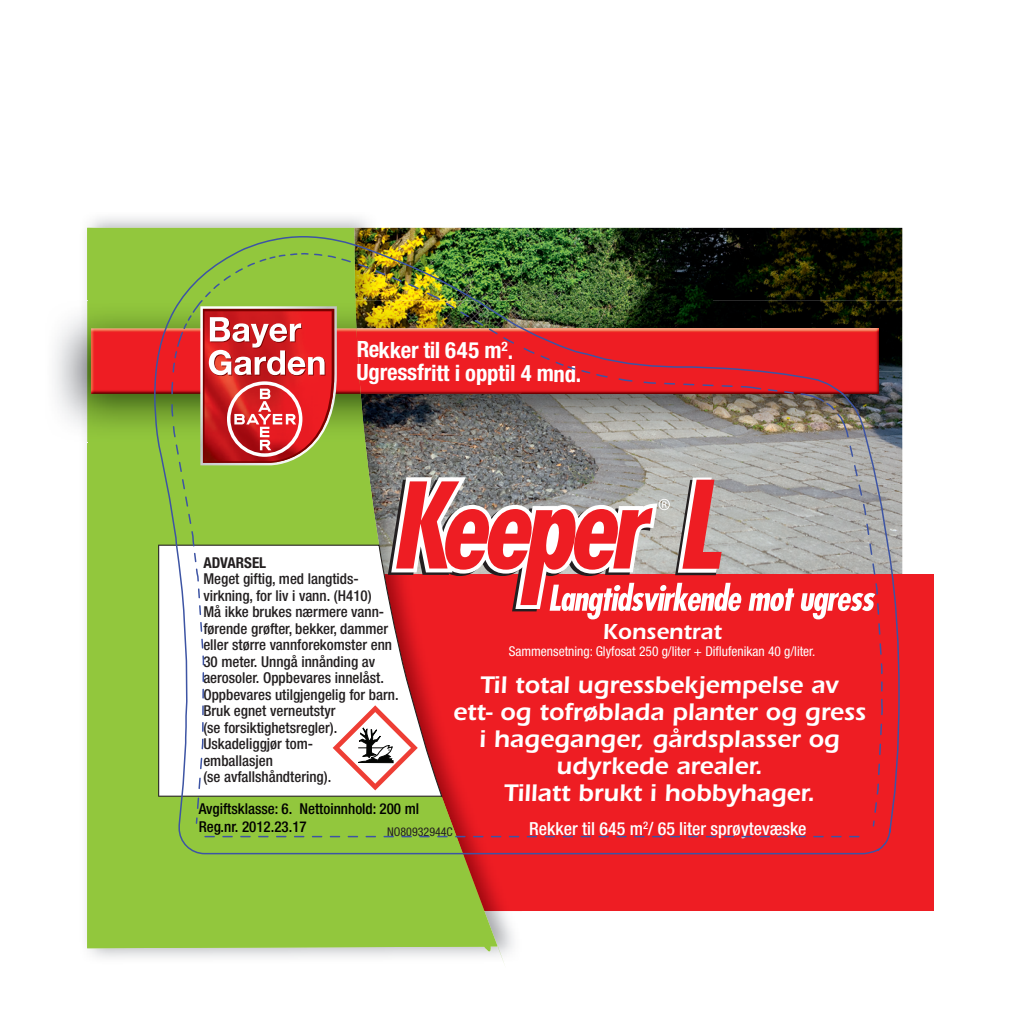
<style>
.page{position:relative;width:1021px;height:1021px;background:#fff}
.page>*{position:absolute;margin:0;border:0;box-sizing:border-box;transform-origin:0 0}
.t1{font:600 24.9px/27px "Itc Eras";color:#fff;text-align:center}
.t2{font:700 condensed 22.5px "Helvetica Neue";letter-spacing:-.015em;color:#fff}
.t3{font:600 22.5px "Itc Eras";color:#fff}
.t4{font:500 condensed 18px "Helvetica Neue";color:#fff}
.t5{font:500 condensed 15px/16.5px "Helvetica Neue";color:#231f20}
.t6{font:500 condensed 15px/18px "Helvetica Neue";color:#000}
.t7{font:700 condensed 15px "Helvetica Neue";color:#231f20}
.t8{font:condensed 13.5px "Helvetica Neue";color:#fff}
.t9{font:condensed 12px "Helvetica Neue";color:#231f20}
</style>
<div class="page">
<img style="left:522px;top:228px;width:380px;height:346px">
<div style="left:365px;top:574px;width:568px;height:337px;background:#ee1d23"></div>
<svg style="left:87px;top:228px;width:427px;height:736px;background:#9bc34c"></svg>
<img style="left:80px;top:301px;width:74px;height:141px">
<img style="left:91px;top:328px;width:63px;height:66px">
<img style="left:154px;top:236px;width:745px;height:618px">
<img style="left:171px;top:253px;width:711px;height:573px">
<svg style="left:204px;top:835px;width:655px;height:2px"></svg>
<svg style="left:501px;top:342px;width:6px;height:9px"></svg>
<h2 class="t2" style="left:357px;top:336px;width:158px">Rekker til 645 m .</h2>
<h2 class="t2" style="left:356px;top:359px;width:226px">Ugressfritt i opptil 4 mnd.</h2>
<p class="t7" style="left:203px;top:553px;width:64px">ADVARSEL</p>
<p class="t5" style="left:203px;top:570px;width:197px">Meget giftig, med langtids&shy;virkning, for liv i vann. (H410)<br>Må ikke brukes nærmere vann&shy;førende grøfter, bekker, dammer eller større vannforekomster enn<br>30 meter. Unngå innånding av aerosoler. Oppbevares innelåst.<br>Oppbevares utilgjengelig for barn.<br>Bruk egnet verneutstyr<br>(se forsiktighetsregler).<br>Uskadeliggjør tom-<br>emballasjen<br>(se avfallshåndtering).</p>
<h2 class="t3" style="left:603px;top:618px;width:120px">Konsentrat</h2>
<p class="t8" style="left:508px;top:643px;width:308px">Sammensetning: Glyfosat 250 g/liter + Diflufenikan 40 g/liter.</p>
<h1 class="t1" style="left:453px;top:671px;width:414px">Til total ugressbekjempelse av<br>ett- og tofrøblada planter og gress i hageganger, gårdsplasser og udyrkede arealer.<br>Tillatt brukt i hobbyhager.</h1>
<p class="t6" style="left:199px;top:799px;width:222px">Avgiftsklasse: 6. Nettoinnhold: 200 ml<br>Reg.nr. 2012.23.17</p>
<p class="t4" style="left:529px;top:818px;width:279px">Rekker til 645 m<sup>2</sup>/ 65 liter sprøytevæske</p>
<p class="t9" style="left:387px;top:825px;width:67px">NO80932944C</p>
</div>
